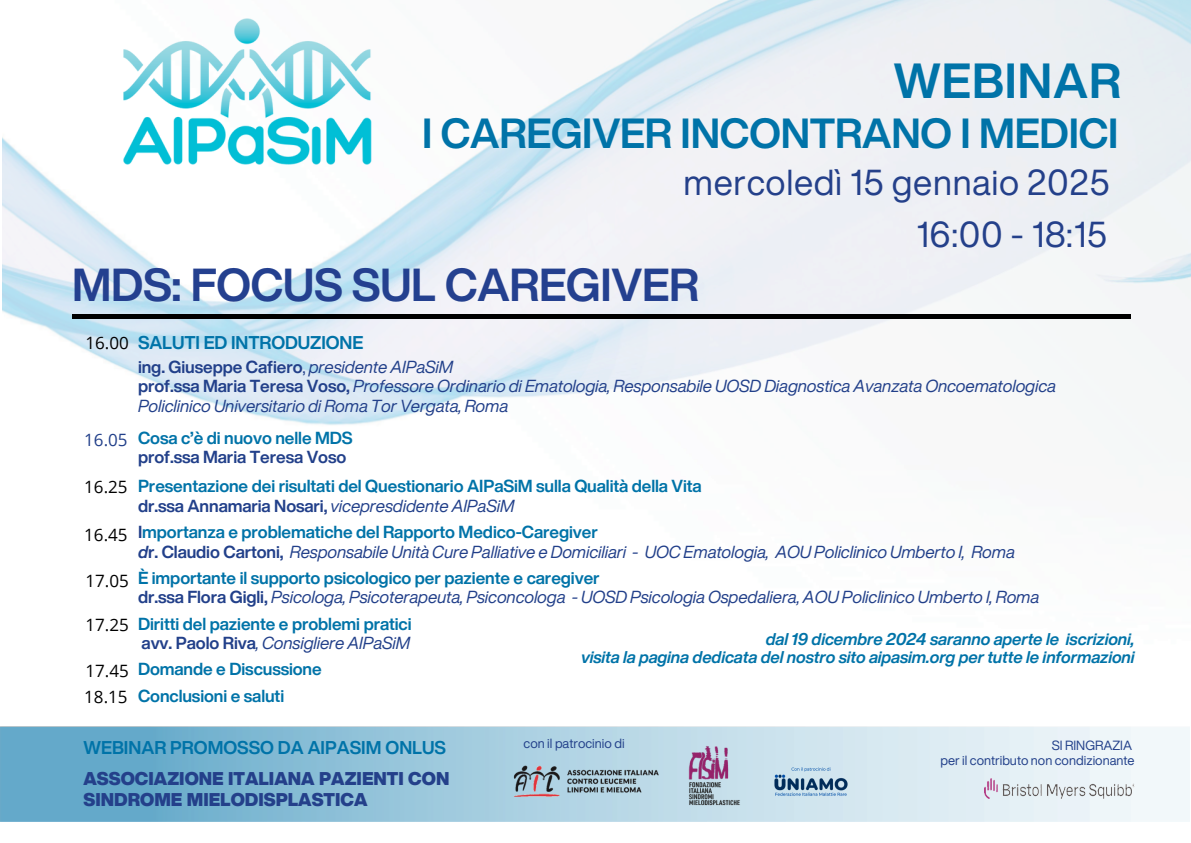
<style>
.page{position:relative;width:1191px;height:843px;background:#fff}
.page>*{position:absolute;margin:0;border:0;box-sizing:border-box;transform-origin:0 0}
.t1{font:700 48px "Helvetica Now Display";letter-spacing:.02em;color:#0073a8}
.t2{font:700 45px "Helvetica Now Display";letter-spacing:-.005em;color:#24408f}
.t3{font:700 41px "Helvetica Now Display";letter-spacing:-.005em;color:#0073a8}
.t4{font:35.2px/52.1px "Helvetica Now Display";letter-spacing:.02em;color:#24408a;text-align:right}
.t5{font:900 18px/20.2px "Helvetica Now Display";color:#24408a}
.t6{font:700 18px "Helvetica Now Display";color:#0073a8}
.t7{font:italic 17px/19.5px "Helvetica Now Display";letter-spacing:-.005em;color:#22408a}
.t8{font:700 17px/19.5px "Helvetica Now Display";letter-spacing:-.005em;color:#0073a8}
.t9{font:17px "Open Sans";color:#000}
.t10{font:700 17px "Helvetica Now Display";letter-spacing:-.005em;color:#22408a}
.t11{font:17px "Open Sans";color:#22408a}
.t12{font:italic 700 16.6px/18.8px "Helvetica Now Display";letter-spacing:-.005em;color:#0073a8;text-align:right}
.t13{font:13px/14.2px "Helvetica Now Display";color:#22408a;text-align:right}
.s1{font-weight:700;font-style:normal}
.s2{font-style:normal}
.s3{color:#22408a}
.s4{font-weight:400;font-style:italic;color:#22408a}
.s5{font-weight:700;font-style:normal;color:#0073a8}
.s6{font-weight:700}
.s7{font-family:"Open Sans";font-weight:400;color:#000}
</style>
<div class="page">
<img style="left:3px;top:0;width:1187px;height:822px">
<img style="left:0;top:726px;width:1189px;height:95px">
<img style="left:118px;top:179px;width:160px;height:5px">
<hr style="left:72px;top:314px;width:1057px;height:4px;background:#000">
<img style="left:118px;top:13px;width:258px;height:157px">
<img style="left:984px;top:778px;width:150px;height:20px">
<img style="left:510px;top:763px;width:152px;height:37px">
<img style="left:685px;top:743px;width:58px;height:65px">
<img style="left:766px;top:763px;width:90px;height:38px">
<h1 class="t1" style="left:893px;top:44px;width:229px">WEBINAR</h1>
<h3 class="t3" style="left:422px;top:102px;width:698px">I CAREGIVER INCONTRANO I MEDICI</h3>
<h3 class="t4" style="left:683px;top:155px;width:427px">mercoledì 15 gennaio 2025<br>16:00 - 18:15</h3>
<h2 class="t2" style="left:72px;top:251px;width:628px">MDS: FOCUS SUL CAREGIVER</h2>
<p class="t9" style="left:85px;top:330px;width:45px">16.00</p>
<p class="t6" style="left:138px;top:329px;width:227px">SALUTI ED INTRODUZIONE</p>
<p class="t7" style="left:138px;top:356px;width:919px"><span class="s1">ing. Giuseppe Cafiero</span><span class="s2">,</span> presidente AIPaSiM<br><span class="s1">prof.ssa Maria Teresa Voso,</span> Professore Ordinario di Ematologia, Responsabile UOSD Diagnostica Avanzata Oncoematologica<br>Policlinico Universitario di Roma Tor Vergata, Roma</p>
<p class="t8" style="left:138px;top:427px;width:216px">Cosa c’è di nuovo nelle MDS</p>
<p class="t10" style="left:138px;top:444px;width:210px">prof.ssa Maria Teresa Voso</p>
<p class="t11" style="left:84px;top:428px;width:45px">16.05</p>
<p class="t9" style="left:84px;top:475px;width:45px">16.25</p>
<p class="t8" style="left:138px;top:476px;width:565px">Presentazione dei risultati del Questionario AIPaSiM sulla Qualità della Vita <span class="s3">dr.ssa Annamaria Nosari,</span> <span class="s4">vicepresdidente AIPaSiM</span></p>
<p class="t7" style="left:138px;top:522px;width:878px"><span class="s1">I</span><span class="s5">mportanza e problematiche del Rapporto Medico-Caregiver<br></span><span class="s6">d</span><span class="s1">r. Claudio Cartoni,</span> Responsabile Unità Cure Palliative e Domiciliari - UOC Ematologia, AOU Policlinico Umberto I, Roma</p>
<p class="t9" style="left:84px;top:523px;width:45px">16.45</p>
<p class="t9" style="left:85px;top:568px;width:45px">17.05</p>
<p class="t9" style="left:85px;top:613px;width:45px">17.25</p>
<p class="t8" style="left:84px;top:655px;width:239px;line-height:27px"><span class="s7">17.45</span> Domande e Discussione<br><span class="s7">18.15</span> Conclusioni e saluti</p>
<p class="t7" style="left:138px;top:567px;width:902px"><span class="s5">È importante il supporto psicologico per paziente e caregiver<br></span><span class="s1">dr.ssa Flora Gigli,</span> Psicologa, Psicoterapeuta, Psiconcologa - UOSD Psicologia Ospedaliera, AOU Policlinico Umberto I, Roma</p>
<p class="t8" style="left:138px;top:613px;width:275px">Diritti del paziente e problemi pratici <span class="s3">avv. Paolo Riva</span><span class="s4">, Consigliere AIPaSiM</span></p>
<p class="t12" style="left:581px;top:628px;width:555px">dal 19 dicembre 2024 saranno aperte le iscrizioni,<br>visita la pagina dedicata del nostro sito aipasim.org per tutte le informazioni</p>
<p class="t6" style="left:83px;top:733px;width:364px">WEBINAR PROMOSSO DA AIPASIM ONLUS</p>
<p class="t5" style="left:83px;top:768px;width:367px">ASSOCIAZIONE ITALIANA PAZIENTI CON<br>SINDROME MIELODISPLASTICA</p>
<p class="t13" style="left:523px;top:735px;width:102px">con il patrocinio di</p>
<p class="t13" style="left:940px;top:738px;width:196px">SI RINGRAZIA<br>per il contributo non condizionante</p>
</div>
